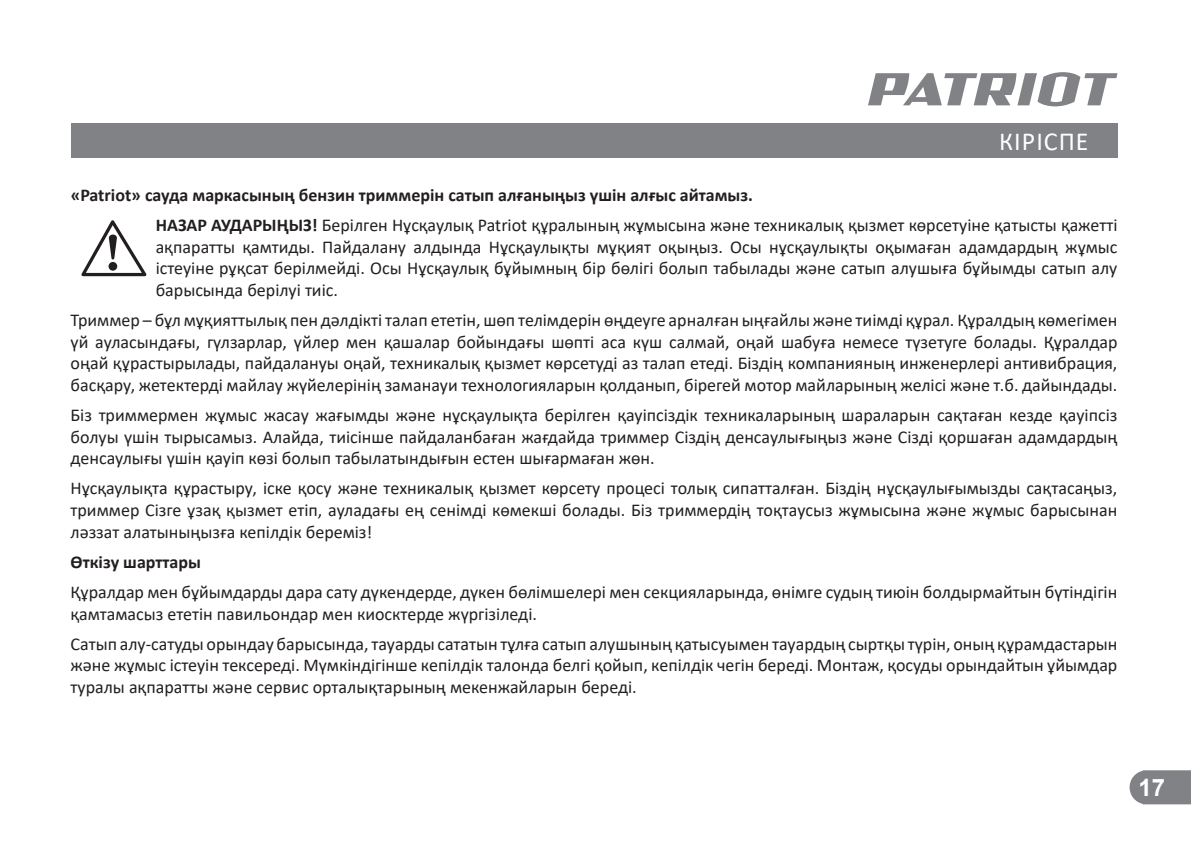
<style>
.page{position:relative;width:1191px;height:841px;background:#fff}
.page>*{position:absolute;margin:0;border:0;box-sizing:border-box;transform-origin:0 0}
.t1{font:26px "Calibri";letter-spacing:.04em;color:#fff}
.t2{font:700 24px "Arial";color:#fff}
.t3{font:18px/21.6px "Calibri";color:#231f20;text-align:justify}
.t4{font:700 18px/30px "Calibri";color:#231f20}
.s1{font-weight:400}
</style>
<div class="page">
<svg style="left:1129px;top:770px;width:62px;height:33px;background:#898a8d"></svg>
<svg style="left:868px;top:72px;width:249px;height:34px"></svg>
<div style="left:71px;top:123px;width:1046px;height:34px;background:#808285"></div>
<svg style="left:81px;top:220px;width:66px;height:56px"></svg>
<h1 class="t1" style="left:999px;top:123px;width:91px">КІРІСПЕ</h1>
<p class="t4" style="left:156px;top:179px;width:963px;text-indent:-85px">«Patriot» сауда маркасының бензин триммерін сатып алғаныңыз үшін алғыс айтамыз.<br>НАЗАР АУДАРЫҢЫЗ! <span class="s1">Берілген Нұсқаулық Patriot құралының жұмысына және техникалық қызмет көрсетуіне қатысты қажетті</span></p>
<p class="t3" style="left:156px;top:235px;width:963px">ақпаратты қамтиды. Пайдалану алдында Нұсқаулықты мұқият оқыңыз. Осы нұсқаулықты оқымаған адамдардың жұмыс істеуіне рұқсат берілмейді. Осы Нұсқаулық бұйымның бір бөлігі болып табылады және сатып алушыға бұйымды сатып алу барысында берілуі тиіс.</p>
<p class="t3" style="left:71px;top:308px;width:1048px">Триммер – бұл мұқияттылық пен дәлдікті талап ететін, шөп телімдерін өңдеуге арналған ыңғайлы және тиімді құрал. Құралдың көмегімен үй ауласындағы, гүлзарлар, үйлер мен қашалар бойындағы шөпті аса күш салмай, оңай шабуға немесе түзетуге болады. Құралдар оңай құрастырылады, пайдалануы оңай, техникалық қызмет көрсетуді аз талап етеді. Біздің компанияның инженерлері антивибрация, басқару, жетектерді майлау жүйелерінің заманауи технологияларын қолданып, бірегей мотор майларының желісі және т.б. дайындады.</p>
<p class="t3" style="left:71px;top:403px;width:1048px">Біз триммермен жұмыс жасау жағымды және нұсқаулықта берілген қауіпсіздік техникаларының шараларын сақтаған кезде қауіпсіз болуы үшін тырысамыз. Алайда, тиісінше пайдаланбаған жағдайда триммер Сіздің денсаулығыңыз және Сізді қоршаған адамдардың денсаулығы үшін қауіп көзі болып табылатындығын естен шығармаған жөн.</p>
<p class="t3" style="left:71px;top:477px;width:1048px">Нұсқаулықта құрастыру, іске қосу және техникалық қызмет көрсету процесі толық сипатталған. Біздің нұсқаулығымызды сақтасаңыз, триммер Сізге ұзақ қызмет етіп, ауладағы ең сенімді көмекші болады. Біз триммердің тоқтаусыз жұмысына және жұмыс барысынан ләззат алатыныңызға кепілдік береміз!</p>
<p class="t4" style="left:71px;top:546px;width:132px">Өткізу шарттары</p>
<p class="t3" style="left:71px;top:580px;width:1048px">Құралдар мен бұйымдарды дара сату дүкендерде, дүкен бөлімшелері мен секцияларында, өнімге судың тиюін болдырмайтын бүтіндігін қамтамасыз ететін павильондар мен киосктерде жүргізіледі.</p>
<p class="t3" style="left:71px;top:632px;width:1048px">Сатып алу-сатудыорындау барысында,тауардысататын тұлға сатып алушының қатысуымен тауардың сыртқытүрін, оның құрамдастарын және жұмыс істеуін тексереді. Мүмкіндігінше кепілдік талонда белгі қойып, кепілдік чегін береді. Монтаж, қосуды орындайтын ұйымдар туралы ақпаратты және сервис орталықтарының мекенжайларын береді.</p>
<h2 class="t2" style="left:1138px;top:770px;width:28px">17</h2>
</div>
